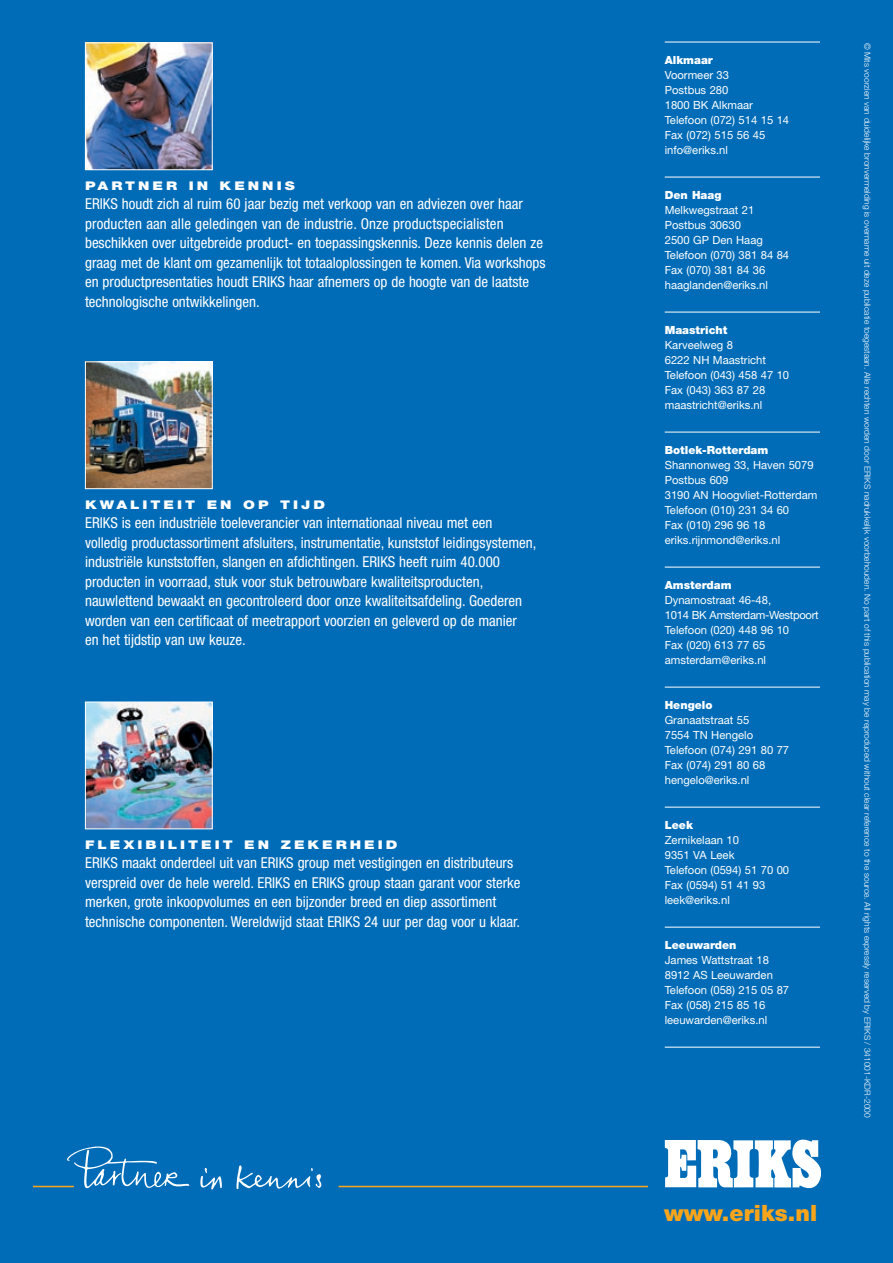
<style>
.page{position:relative;width:893px;height:1263px;background:#006cb7}
.page>*{position:absolute;margin:0;border:0;box-sizing:border-box;transform-origin:0 0}
.t1{font:900 22.5px "Helvetica Neue";letter-spacing:.005em;color:#f9a51b}
.t2{font:condensed 15px/19.5px "Helvetica Neue";color:#fff}
.t3{font:900 12px "Helvetica Neue";letter-spacing:.2em;color:#fff;scale:1.25 1}
.t4{font:11.25px/15px "Helvetica Neue";color:#fff}
.t5{font:900 11.25px "Helvetica Neue";color:#fff}
.t6{font:300 8.4px "Helvetica Neue";color:#fff}
</style>
<div class="page">
<p class="t3" style="left:85px;top:178px;width:169px">PARTNER IN KENNIS</p>
<p class="t2" style="left:85px;top:194px;width:462px">ERIKS houdt zich al ruim 60 jaar bezig met verkoop van en adviezen over haar producten aan alle geledingen van de industrie. Onze productspecialisten beschikken over uitgebreide product- en toepassingskennis. Deze kennis delen ze graag met de klant om gezamenlijk tot totaaloplossingen te komen. Via workshops en productpresentaties houdt ERIKS haar afnemers op de hoogte van de laatste technologische ontwikkelingen.</p>
<p class="t3" style="left:85px;top:497px;width:193px">KWALITEIT EN OP TIJD</p>
<p class="t2" style="left:85px;top:513px;width:453px">ERIKS is een industriële toeleverancier van internationaal niveau met een volledig productassortiment afsluiters, instrumentatie, kunststof leidingsystemen, industriële kunststoffen, slangen en afdichtingen. ERIKS heeft ruim 40.000 producten in voorraad, stuk voor stuk betrouwbare kwaliteitsproducten, nauwlettend bewaakt en gecontroleerd door onze kwaliteitsafdeling. Goederen worden van een certificaat of meetrapport voorzien en geleverd op de manier<br>en het tijdstip van uw keuze.</p>
<p class="t3" style="left:85px;top:837px;width:251px">FLEXIBILITEIT EN ZEKERHEID</p>
<p class="t2" style="left:85px;top:853px;width:437px">ERIKS maakt onderdeel uit van ERIKS group met vestigingen en distributeurs verspreid over de hele wereld. ERIKS en ERIKS group staan garant voor sterke merken, grote inkoopvolumes en een bijzonder breed en diep assortiment technische componenten. Wereldwijd staat ERIKS 24 uur per dag voor u klaar.</p>
<p class="t5" style="left:665px;top:53px;width:50px">Alkmaar</p>
<p class="t4" style="left:665px;top:67px;width:126px">Voormeer 33<br>Postbus 280<br>1800 BK Alkmaar<br>Telefoon (072) 514 15 14<br>Fax (072) 515 56 45 info@eriks.nl</p>
<p class="t5" style="left:665px;top:188px;width:58px">Den Haag</p>
<p class="t4" style="left:665px;top:202px;width:126px">Melkwegstraat 21<br>Postbus 30630<br>2500 GP Den Haag<br>Telefoon (070) 381 84 84<br>Fax (070) 381 84 36 haaglanden@eriks.nl</p>
<p class="t5" style="left:665px;top:323px;width:64px">Maastricht</p>
<p class="t4" style="left:665px;top:337px;width:126px">Karveelweg 8<br>6222 NH Maastricht<br>Telefoon (043) 458 47 10<br>Fax (043) 363 87 28 maastricht@eriks.nl</p>
<p class="t5" style="left:665px;top:443px;width:105px">Botlek-Rotterdam</p>
<p class="t4" style="left:665px;top:457px;width:154px">Shannonweg 33, Haven 5079<br>Postbus 609<br>3190 AN Hoogvliet-Rotterdam<br>Telefoon (010) 231 34 60<br>Fax (010) 296 96 18 eriks.rijnmond@eriks.nl</p>
<p class="t5" style="left:665px;top:578px;width:68px">Amsterdam</p>
<p class="t4" style="left:665px;top:592px;width:155px">Dynamostraat 46-48,<br>1014 BK Amsterdam-Westpoort<br>Telefoon (020) 448 96 10<br>Fax (020) 613 77 65 amsterdam@eriks.nl</p>
<p class="t5" style="left:665px;top:698px;width:49px">Hengelo</p>
<p class="t4" style="left:665px;top:712px;width:126px">Granaatstraat 55<br>7554 TN Hengelo<br>Telefoon (074) 291 80 77<br>Fax (074) 291 80 68 hengelo@eriks.nl</p>
<p class="t5" style="left:665px;top:818px;width:30px">Leek</p>
<p class="t4" style="left:665px;top:832px;width:126px">Zernikelaan 10<br>9351 VA Leek<br>Telefoon (0594) 51 70 00<br>Fax (0594) 51 41 93 leek@eriks.nl</p>
<p class="t5" style="left:665px;top:938px;width:73px">Leeuwarden</p>
<p class="t4" style="left:665px;top:952px;width:126px">James Wattstraat 18<br>8912 AS Leeuwarden<br>Telefoon (058) 215 05 87<br>Fax (058) 215 85 16 leeuwarden@eriks.nl</p>
<h1 class="t1" style="left:664px;top:1199px;width:155px">www.eriks.nl</h1>
<p class="t6" style="left:873px;top:43px;width:1076px;rotate:90deg">© Mits voorzien van duidelijke bronvermelding is overname uit deze publicatie toegestaan. Alle rechten worden door ERIKS nadrukkelijk voorbehouden. No part of this publication may be reproduced without clear reference to the source. All rights expressly reserved by ERIKS / 341001-KDR-2000</p>
</div>
